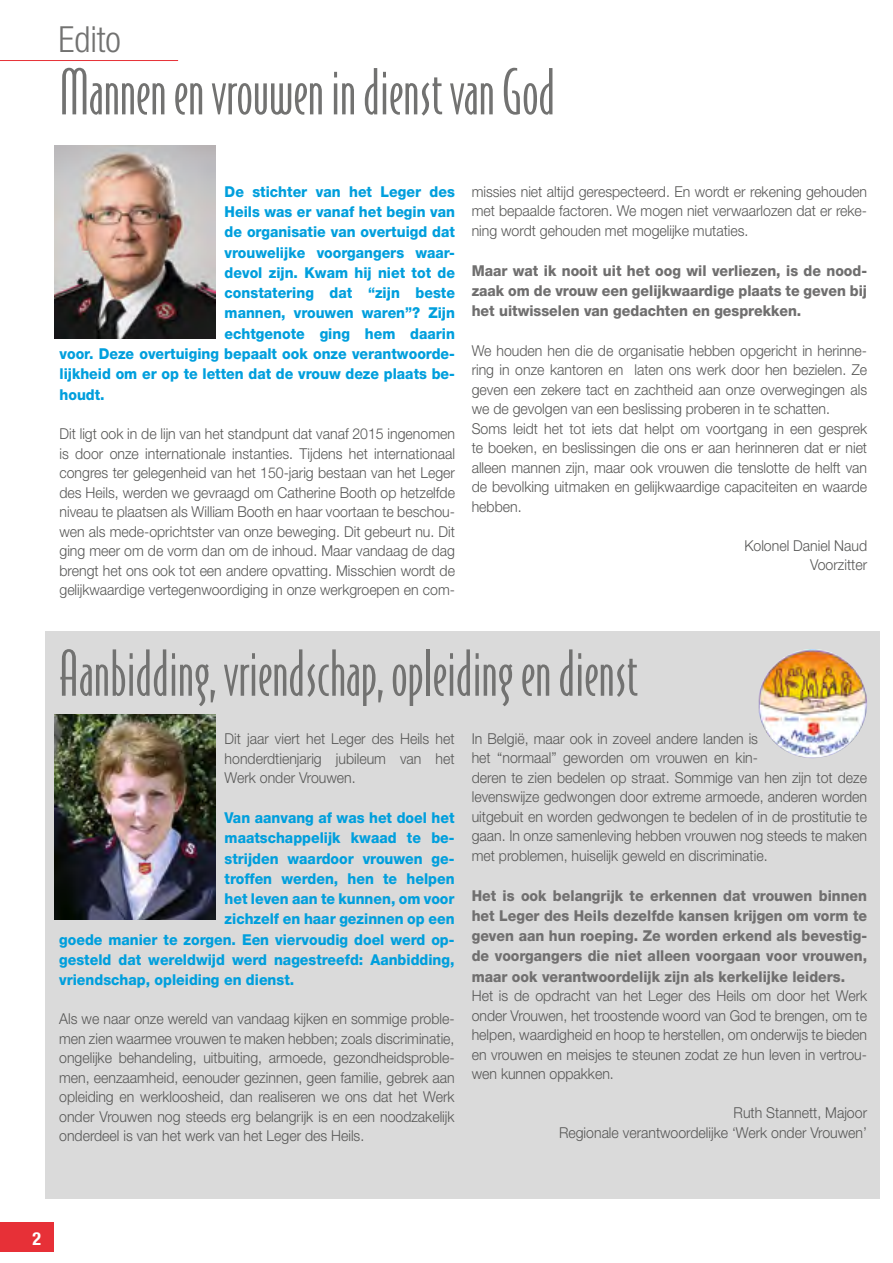
<style>
.page{position:relative;width:893px;height:1263px;background:#fff}
.page>*{position:absolute;margin:0;border:0;box-sizing:border-box;transform-origin:0 0}
.t1{font:60px "Bodega Sans Light Oldstyle";color:#727271}
.t2{font:300 condensed 36px "Helvetica Neue LT Std";color:#727271}
.t3{font:700 condensed 18px "Helvetica Neue LT Std";color:#fff}
.t4{font:300 15px/19.5px "Helvetica Neue LT Std";color:#575756;text-align:justify;scale:.94 1}
.t5{font:800 15px "Helvetica Neue LT Std";color:#009fdd;scale:.94 1}
.t6{font:800 15px/20.2px "Helvetica Neue LT Std";color:#706f6f;text-align:justify;scale:.94 1}
</style>
<div class="page">
<div style="left:46px;top:631px;width:834px;height:568px;background:#dadada"></div>
<img style="left:55px;top:146px;width:160px;height:192px">
<img style="left:55px;top:714px;width:160px;height:205px">
<img style="left:759px;top:649px;width:108px;height:109px">
<hr style="left:0;top:60px;width:178px;height:1px;background:#e73037">
<div style="left:0;top:1222px;width:53px;height:30px;background:#e73037"></div>
<h2 class="t2" style="left:58px;top:19px;width:64px">Edito</h2>
<h1 class="t1" style="left:59px;top:58px;width:497px">Mannen en vrouwen in dienst van God</h1>
<p class="t5" style="left:225px;top:183px;width:247px">De stichter van het Leger des</p>
<p class="t5" style="left:225px;top:203px;width:247px">Heils was er vanaf het begin van</p>
<p class="t5" style="left:225px;top:223px;width:247px">de organisatie van overtuigd dat</p>
<p class="t5" style="left:225px;top:243px;width:247px">vrouwelijke voorgangers waar-</p>
<p class="t5" style="left:225px;top:264px;width:247px">devol zijn. Kwam hij niet tot de</p>
<p class="t5" style="left:225px;top:284px;width:247px">constatering dat “zijn beste</p>
<p class="t5" style="left:225px;top:304px;width:247px">mannen, vrouwen waren”? Zijn</p>
<p class="t5" style="left:225px;top:324px;width:247px">echtgenote ging hem daarin</p>
<p class="t5" style="left:60px;top:345px;width:422px">voor. Deze overtuiging bepaalt ook onze verantwoorde-</p>
<p class="t5" style="left:59px;top:365px;width:422px">lijkheid om er op te letten dat de vrouw deze plaats be-</p>
<p class="t5" style="left:59px;top:385px;width:50px">houdt.</p>
<p class="t4" style="left:59px;top:424px;width:422px">Dit ligt ook in de lijn van het standpunt dat vanaf 2015 ingenomen is door onze internationale instanties. Tijdens het internationaal congres ter gelegenheid van het 150-jarig bestaan van het Leger des Heils, werden we gevraagd om Catherine Booth op hetzelfde niveau te plaatsen als William Booth en haar voortaan te beschou&shy;wen als mede-oprichtster van onze beweging. Dit gebeurt nu. Dit ging meer om de vorm dan om de inhoud. Maar vandaag de dag brengt het ons ook tot een andere opvatting. Misschien wordt de gelijkwaardige vertegenwoordiging in onze werkgroepen en com-</p>
<p class="t4" style="left:472px;top:181px;width:422px">missies niet altijd gerespecteerd. En wordt er rekening gehouden met bepaalde factoren. We mogen niet verwaarlozen dat er reke&shy;ning wordt gehouden met mogelijke mutaties.</p>
<p class="t6" style="left:472px;top:260px;width:422px">Maar wat ik nooit uit het oog wil verliezen, is de nood&shy;zaak om de vrouw een gelijkwaardige plaats te geven bij het uitwisselen van gedachten en gesprekken.</p>
<p class="t4" style="left:472px;top:340px;width:422px;text-align:left">We houden hen die de organisatie hebben opgericht in herinne&shy;ring in onze kantoren en laten ons werk door hen bezielen. Ze geven een zekere tact en zachtheid aan onze overwegingen als we de gevolgen van een beslissing proberen in te schatten.<br>Soms leidt het tot iets dat helpt om voortgang in een gesprek te boeken, en beslissingen die ons er aan herinneren dat er niet alleen mannen zijn, maar ook vrouwen die tenslotte de helft van de bevolking uitmaken en gelijkwaardige capaciteiten en waarde hebben.</p>
<p class="t4" style="left:744px;top:535px;width:132px;text-align:right">Kolonel Daniel Naud<br>Voorzitter</p>
<h1 class="t1" style="left:59px;top:639px;width:580px">Aanbidding, vriendschap, opleiding en dienst</h1>
<p class="t4" style="left:225px;top:729px;width:246px">Dit jaar viert het Leger des Heils het honderdtienjarig jubileum van het Werk onder Vrouwen.</p>
<p class="t5" style="left:225px;top:809px;width:246px">Van aanvang af was het doel het</p>
<p class="t5" style="left:225px;top:829px;width:246px">maatschappelijk kwaad te be-</p>
<p class="t5" style="left:225px;top:849px;width:246px">strijden waardoor vrouwen ge-</p>
<p class="t5" style="left:225px;top:869px;width:246px">troffen werden, hen te helpen</p>
<p class="t5" style="left:225px;top:890px;width:246px">het leven aan te kunnen, om voor</p>
<p class="t5" style="left:225px;top:910px;width:246px">zichzelf en haar gezinnen op een</p>
<p class="t5" style="left:59px;top:930px;width:422px">goede manier te zorgen. Een viervoudig doel werd op-</p>
<p class="t5" style="left:59px;top:950px;width:422px">gesteld dat wereldwijd werd nagestreefd: Aanbidding,</p>
<p class="t5" style="left:59px;top:971px;width:252px">vriendschap, opleiding en dienst.</p>
<p class="t4" style="left:59px;top:1009px;width:422px">Als we naar onze wereld van vandaag kijken en sommige proble&shy;men zien waarmee vrouwen te maken hebben; zoals discriminatie, ongelijke behandeling, uitbuiting, armoede, gezondheidsproble&shy;men, eenzaamheid, eenouder gezinnen, geen familie, gebrek aan opleiding en werkloosheid, dan realiseren we ons dat het Werk onder Vrouwen nog steeds erg belangrijk is en een noodzakelijk onderdeel is van het werk van het Leger des Heils.</p>
<p class="t4" style="left:472px;top:728px;width:422px;text-align:left">In België, maar ook in zoveel andere landen is<br>het “normaal” geworden om vrouwen en kin-<br>deren te zien bedelen op straat. Sommige van hen zijn tot deze levenswijze gedwongen door extreme armoede, anderen worden uitgebuit en worden gedwongen te bedelen of in de prostitutie te gaan. In onze samenleving hebben vrouwen nog steeds te maken met problemen, huiselijk geweld en discriminatie.</p>
<p class="t6" style="left:472px;top:885px;width:422px">Het is ook belangrijk te erkennen dat vrouwen binnen het Leger des Heils dezelfde kansen krijgen om vorm te geven aan hun roeping. Ze worden erkend als bevestig&shy;de voorgangers die niet alleen voorgaan voor vrouwen, maar ook verantwoordelijk zijn als kerkelijke leiders.</p>
<p class="t4" style="left:472px;top:986px;width:422px">Het is de opdracht van het Leger des Heils om door het Werk onder Vrouwen, het troostende woord van God te brengen, om te helpen, waardigheid en hoop te herstellen, om onderwijs te bieden en vrouwen en meisjes te steunen zodat ze hun leven in vertrou&shy;wen kunnen oppakken.</p>
<p class="t4" style="left:559px;top:1103px;width:329px;text-align:right">Ruth Stannett, Majoor<br>Regionale verantwoordelijke ‘Werk onder Vrouwen’</p>
<p class="t3" style="left:32px;top:1227px;width:10px">2</p>
</div>
